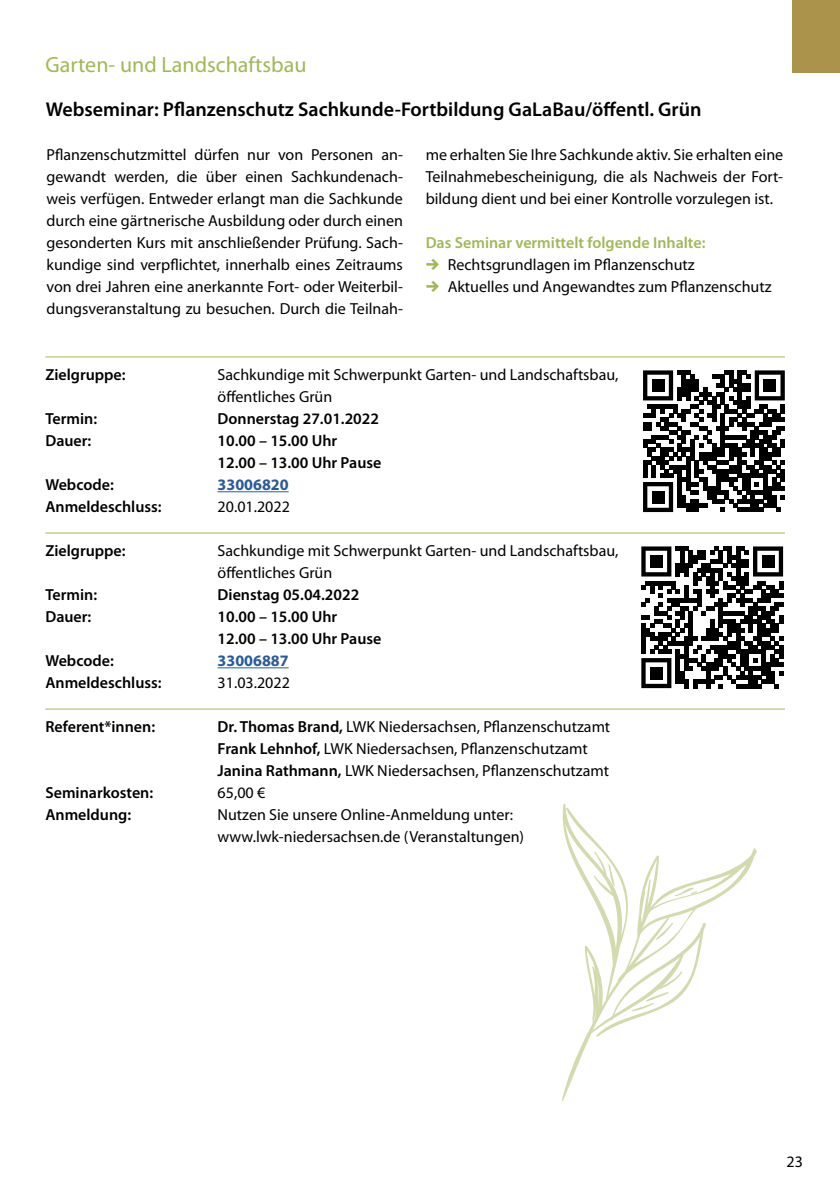
<style>
.page{position:relative;width:840px;height:1191px;background:#fff}
.page>*{position:absolute;margin:0;border:0;box-sizing:border-box;transform-origin:0 0}
.t1{font:22px "Myriad Pro";color:#a1b855}
.t2{font:600 20px "Myriad Pro";color:#000}
.t3{font:16px/22px "Myriad Pro";color:#000}
.t4{font:600 16px/22px "Myriad Pro";color:#000}
.t5{font:600 16px "Myriad Pro";color:#a1b855}
.t6{font:700 16px "Myriad Pro";color:#275b9b}
.s1{font-family:"Rational Text";font-weight:700;color:#a1b855}
.s2{font-weight:600}
</style>
<div class="page">
<hr style="left:45px;top:356px;width:739px;height:1px;background:#a1b855">
<hr style="left:217px;top:491px;width:71px;height:1px;background:#275b9b">
<hr style="left:45px;top:532px;width:739px;height:1px;background:#a1b855">
<hr style="left:217px;top:667px;width:71px;height:1px;background:#275b9b">
<hr style="left:45px;top:708px;width:739px;height:1px;background:#a1b855">
<svg style="left:643px;top:370px;width:141px;height:142px"></svg>
<div style="left:651px;top:379px;width:13px;height:13px;background:#000"></div>
<div style="left:762px;top:379px;width:13px;height:13px;background:#000"></div>
<div style="left:651px;top:490px;width:13px;height:13px;background:#000"></div>
<svg style="left:641px;top:546px;width:141px;height:142px"></svg>
<div style="left:649px;top:555px;width:13px;height:13px;background:#000"></div>
<div style="left:761px;top:555px;width:13px;height:13px;background:#000"></div>
<div style="left:649px;top:666px;width:13px;height:13px;background:#000"></div>
<div style="left:792px;top:0;width:47px;height:72px;background:#ab934b"></div>
<svg style="left:562px;top:803px;width:194px;height:298px"></svg>
<svg style="left:607px;top:864px;width:7px;height:22px"></svg>
<svg style="left:655px;top:922px;width:18px;height:18px"></svg>
<svg style="left:674px;top:887px;width:23px;height:9px"></svg>
<svg style="left:631px;top:991px;width:37px;height:20px"></svg>
<h1 class="t1" style="left:45px;top:51px;width:262px">Garten- und Landschaftsbau</h1>
<p class="t2" style="left:46px;top:97px;width:657px">Webseminar: Pflanzenschutz Sachkunde-Fortbildung GaLaBau/öffentl. Grün</p>
<p class="t3" style="left:46px;top:143px;width:358px;text-align:justify">Pflanzenschutzmittel dürfen nur von Personen an&shy;gewandt werden, die über einen Sachkundenach&shy;weis verfügen. Entweder erlangt man die Sachkunde durch eine gärtnerische Ausbildung oder durch einen gesonderten Kurs mit anschließender Prüfung. Sach&shy;kundige sind verpflichtet, innerhalb eines Zeitraums von drei Jahren eine anerkannte Fort- oder Weiterbil&shy;dungsveranstaltung zu besuchen. Durch die Teilnah-</p>
<p class="t3" style="left:425px;top:143px;width:359px;text-align:justify">me erhalten Sie Ihre Sachkunde aktiv. Sie erhalten eine Teilnahmebescheinigung, die als Nachweis der Fort&shy;bildung dient und bei einer Kontrolle vorzulegen ist.</p>
<p class="t5" style="left:425px;top:232px;width:281px">Das Seminar vermittelt folgende Inhalte:</p>
<p class="t3" style="left:425px;top:253px;width:270px"><span class="s1">→</span> Rechtsgrundlagen im Pflanzenschutz</p>
<p class="t3" style="left:425px;top:275px;width:347px"><span class="s1">→</span> Aktuelles und Angewandtes zum Pflanzenschutz</p>
<p class="t4" style="left:45px;top:363px;width:82px">Zielgruppe:</p>
<p class="t3" style="left:217px;top:363px;width:402px">Sachkundige mit Schwerpunkt Garten- und Landschaftsbau, öffentliches Grün</p>
<p class="t4" style="left:45px;top:407px;width:53px">Termin:</p>
<p class="t4" style="left:217px;top:407px;width:163px">Donnerstag 27.01.2022</p>
<p class="t4" style="left:45px;top:429px;width:47px">Dauer:</p>
<p class="t4" style="left:217px;top:429px;width:165px">10.00 – 15.00 Uhr<br>12.00 – 13.00 Uhr Pause</p>
<p class="t4" style="left:45px;top:473px;width:70px">Webcode:</p>
<p class="t6" style="left:217px;top:474px;width:73px">33006820</p>
<p class="t4" style="left:45px;top:495px;width:118px">Anmeldeschluss:</p>
<p class="t3" style="left:217px;top:495px;width:74px">20.01.2022</p>
<p class="t4" style="left:45px;top:539px;width:82px">Zielgruppe:</p>
<p class="t3" style="left:217px;top:539px;width:402px">Sachkundige mit Schwerpunkt Garten- und Landschaftsbau, öffentliches Grün</p>
<p class="t4" style="left:45px;top:583px;width:53px">Termin:</p>
<p class="t4" style="left:217px;top:583px;width:143px">Dienstag 05.04.2022</p>
<p class="t4" style="left:45px;top:605px;width:47px">Dauer:</p>
<p class="t4" style="left:217px;top:605px;width:165px">10.00 – 15.00 Uhr<br>12.00 – 13.00 Uhr Pause</p>
<p class="t4" style="left:45px;top:649px;width:70px">Webcode:</p>
<p class="t6" style="left:217px;top:650px;width:73px">33006887</p>
<p class="t4" style="left:45px;top:671px;width:118px">Anmeldeschluss:</p>
<p class="t3" style="left:217px;top:671px;width:74px">31.03.2022</p>
<p class="t4" style="left:45px;top:715px;width:111px">Referent*innen:</p>
<p class="t3" style="left:217px;top:715px;width:394px"><span class="s2">Dr. Thomas Brand,</span> LWK Niedersachsen, Pflanzenschutzamt<br><span class="s2">Frank Lehnhof,</span> LWK Niedersachsen, Pflanzenschutzamt<br><span class="s2">Janina Rathmann,</span> LWK Niedersachsen, Pflanzenschutzamt</p>
<p class="t4" style="left:45px;top:781px;width:109px">Seminarkosten:</p>
<p class="t3" style="left:217px;top:781px;width:49px">65,00 €</p>
<p class="t4" style="left:45px;top:803px;width:87px">Anmeldung:</p>
<p class="t3" style="left:217px;top:803px;width:308px">Nutzen Sie unsere Online-Anmeldung unter: www.lwk-niedersachsen.de (Veranstaltungen)</p>
<p class="t3" style="left:786px;top:1150px;width:18px">23</p>
</div>
